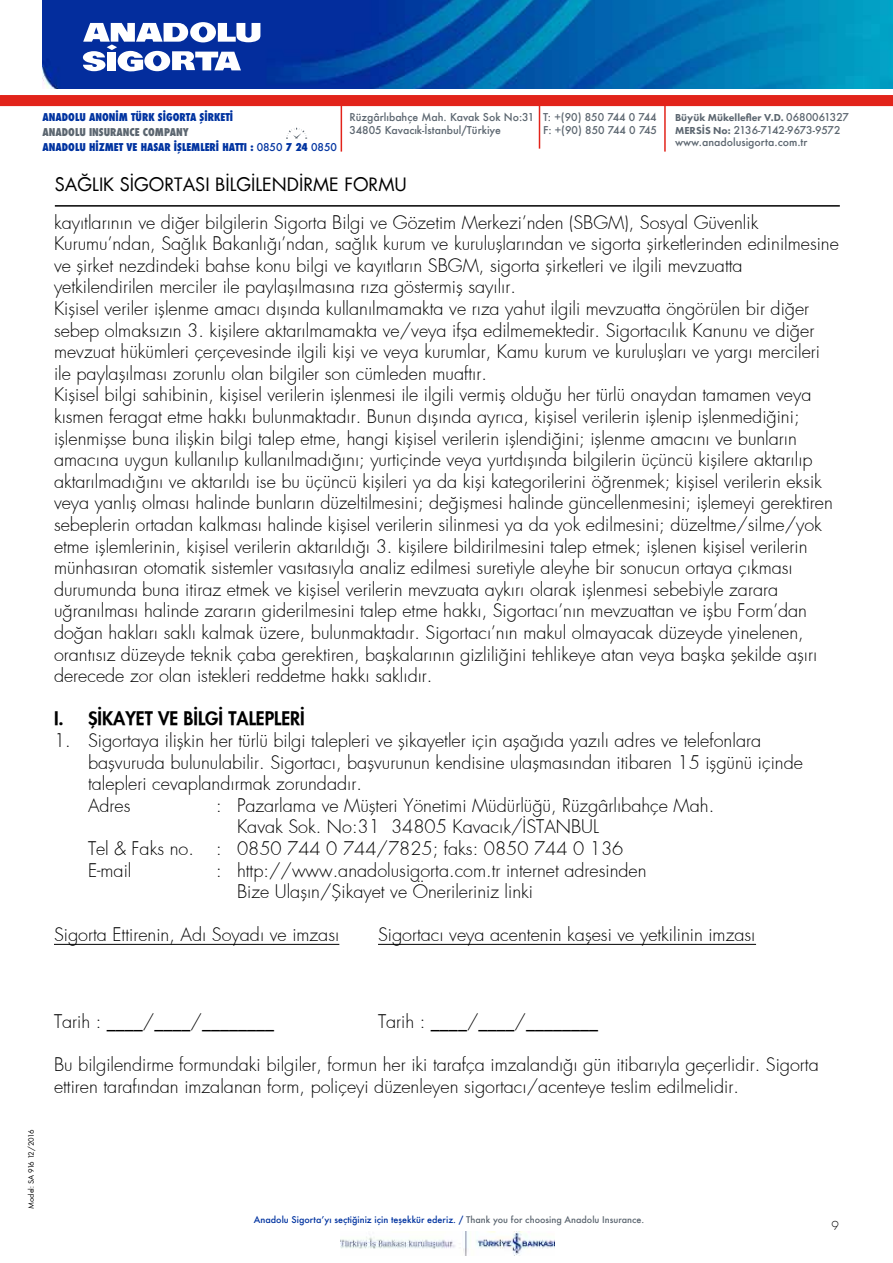
<style>
.page{position:relative;width:893px;height:1263px;background:#fff}
.page>*{position:absolute;margin:0;border:0;box-sizing:border-box;transform-origin:0 0}
.t1{font:300 18px/21.6px "Futura";color:#000}
.t2{font:18px "Futura";color:#000}
.t3{font:800 18px "Futura";color:#000}
.t4{font:300 12px "Futura";color:#000}
.t5{font:500 10.5px/12.6px "Futura";color:#5c6670}
.t6{font:800 condensed 10.5px/14.7px "Futura";color:#0033a0}
.t7{font:800 10.5px "Futura PT";color:#5c6670}
.t8{font:500 9px "Futura";color:#0033a0}
.t9{font:8.1px "Futura PT";letter-spacing:-.025em;color:#000}
.s1{color:#5c6670}
.s2{font-weight:500;font-stretch:normal}
.s3{font-family:"Futura";font-weight:500}
.s4{font-family:"Futura PT";font-weight:800}
</style>
<div class="page">
<hr style="left:55px;top:205px;width:785px;height:2px;background:#000">
<img style="left:340px;top:1231px;width:215px;height:25px">
<hr style="left:341px;top:101px;width:1px;height:51px;background:#e2231a">
<svg style="left:286px;top:128px;width:21px;height:11px"></svg>
<hr style="left:539px;top:98px;width:1px;height:51px;background:#e2231a">
<hr style="left:664px;top:101px;width:2px;height:51px;background:#e2231a">
<img style="left:43px;top:0;width:850px;height:89px">
<div style="left:0;top:95px;width:893px;height:11px;background:#e2231a"></div>
<svg style="left:83px;top:22px;width:177px;height:49px"></svg>
<hr style="left:54px;top:944px;width:285px;height:1px;background:#000">
<hr style="left:378px;top:944px;width:378px;height:1px;background:#000">
<p class="t6" style="left:43px;top:110px;width:192px">ANADOLU ANONİM TÜRK SİGORTA ŞİRKETİ</p>
<p class="t6" style="left:43px;top:125px;width:296px"><span class="s1">ANADOLU INSURANCE COMPANY<br></span>ANADOLU HİZMET VE HASAR İŞLEMLERİ HATTI : <span class="s2">0850</span> 7 24 <span class="s2">0850</span></p>
<p class="t5" style="left:350px;top:111px;width:186px">Rüzgârlıbahçe Mah. Kavak Sok No:31<br>34805 Kavacık-İstanbul/Türkiye</p>
<p class="t5" style="left:543px;top:111px;width:116px">T: +(90) 850 744 0 744<br>F: +(90) 850 744 0 745</p>
<p class="t7" style="left:675px;top:111px;width:175px">Büyük Mükellefler V.D. <span class="s3">0680061327</span></p>
<p class="t5" style="left:675px;top:123px;width:167px"><span class="s4">MERSİS No:</span> 2136-7142-9673-9572 www.anadolusigorta.com.tr</p>
<p class="t2" style="left:55px;top:172px;width:353px">SAĞLIK SİGORTASI BİLGİLENDİRME FORMU</p>
<p class="t1" style="left:54px;top:211px;width:786px">kayıtlarının ve diğer bilgilerin Sigorta Bilgi ve Gözetim Merkezi’nden (SBGM), Sosyal Güvenlik Kurumu’ndan, Sağlık Bakanlığı’ndan, sağlık kurum ve kuruluşlarından ve sigorta şirketlerinden edinilmesine ve şirket nezdindeki bahse konu bilgi ve kayıtların SBGM, sigorta şirketleri ve ilgili mevzuatta yetkilendirilen merciler ile paylaşılmasına rıza göstermiş sayılır.<br>Kişisel veriler işlenme amacı dışında kullanılmamakta ve rıza yahut ilgili mevzuatta öngörülen bir diğer sebep olmaksızın 3. kişilere aktarılmamakta ve/veya ifşa edilmemektedir. Sigortacılık Kanunu ve diğer mevzuat hükümleri çerçevesinde ilgili kişi ve veya kurumlar, Kamu kurum ve kuruluşları ve yargı mercileri ile paylaşılması zorunlu olan bilgiler son cümleden muaftır.<br>Kişisel bilgi sahibinin, kişisel verilerin işlenmesi ile ilgili vermiş olduğu her türlü onaydan tamamen veya kısmen feragat etme hakkı bulunmaktadır. Bunun dışında ayrıca, kişisel verilerin işlenip işlenmediğini; işlenmişse buna ilişkin bilgi talep etme, hangi kişisel verilerin işlendiğini; işlenme amacını ve bunların amacına uygun kullanılıp kullanılmadığını; yurtiçinde veya yurtdışında bilgilerin üçüncü kişilere aktarılıp aktarılmadığını ve aktarıldı ise bu üçüncü kişileri ya da kişi kategorilerini öğrenmek; kişisel verilerin eksik veya yanlış olması halinde bunların düzeltilmesini; değişmesi halinde güncellenmesini; işlemeyi gerektiren sebeplerin ortadan kalkması halinde kişisel verilerin silinmesi ya da yok edilmesini; düzeltme/silme/yok etme işlemlerinin, kişisel verilerin aktarıldığı 3. kişilere bildirilmesini talep etmek; işlenen kişisel verilerin münhasıran otomatik sistemler vasıtasıyla analiz edilmesi suretiyle aleyhe bir sonucun ortaya çıkması durumunda buna itiraz etmek ve kişisel verilerin mevzuata aykırı olarak işlenmesi sebebiyle zarara uğranılması halinde zararın giderilmesini talep etme hakkı, Sigortacı’nın mevzuattan ve işbu Form’dan doğan hakları saklı kalmak üzere, bulunmaktadır. Sigortacı’nın makul olmayacak düzeyde yinelenen, orantısız düzeyde teknik çaba gerektiren, başkalarının gizliliğini tehlikeye atan veya başka şekilde aşırı derecede zor olan istekleri reddetme hakkı saklıdır.</p>
<p class="t3" style="left:54px;top:707px;width:252px">I. ŞİKAYET VE BİLGİ TALEPLERİ</p>
<p class="t1" style="left:88px;top:730px;width:716px;text-indent:-34px">1. Sigortaya ilişkin her türlü bilgi talepleri ve şikayetler için aşağıda yazılı adres ve telefonlara başvuruda bulunulabilir. Sigortacı, başvurunun kendisine ulaşmasından itibaren 15 işgünü içinde talepleri cevaplandırmak zorundadır.<br>Adres</p>
<p class="t1" style="left:216px;top:795px;width:500px">: Pazarlama ve Müşteri Yönetimi Müdürlüğü, Rüzgârlıbahçe Mah.</p>
<p class="t1" style="left:237px;top:816px;width:363px">Kavak Sok. No:31 34805 Kavacık/İSTANBUL</p>
<p class="t1" style="left:88px;top:838px;width:537px">Tel &amp; Faks no. : 0850 744 0 744/7825; faks: 0850 744 0 136</p>
<p class="t1" style="left:88px;top:859px;width:45px">E-mail</p>
<p class="t1" style="left:237px;top:859px;width:411px;text-indent:-21px">: http://www.anadolusigorta.com.tr internet adresinden<br>Bize Ulaşın/Şikayet ve Önerileriniz linki</p>
<p class="t1" style="left:54px;top:924px;width:287px">Sigorta Ettirenin, Adı Soyadı ve imzası</p>
<p class="t1" style="left:378px;top:924px;width:379px">Sigortacı veya acentenin kaşesi ve yetkilinin imzası</p>
<p class="t9" style="left:26px;top:1209px;width:81px;rotate:-90deg">Model: SA 916 12/2016</p>
<p class="t1" style="left:54px;top:1011px;width:221px">Tarih : ____/____/________</p>
<p class="t1" style="left:378px;top:1011px;width:221px">Tarih : ____/____/________</p>
<p class="t1" style="left:54px;top:1054px;width:766px">Bu bilgilendirme formundaki bilgiler, formun her iki tarafça imzalandığı gün itibarıyla geçerlidir. Sigorta ettiren tarafından imzalanan form, poliçeyi düzenleyen sigortacı/acenteye teslim edilmelidir.</p>
<p class="t8" style="left:254px;top:1213px;width:392px">Anadolu Sigorta’yı seçtiğiniz için teşekkür ederiz. / <span class="s1">Thank you for choosing Anadolu Insurance.</span></p>
<p class="t4" style="left:831px;top:1217px;width:9px">9</p>
</div>
